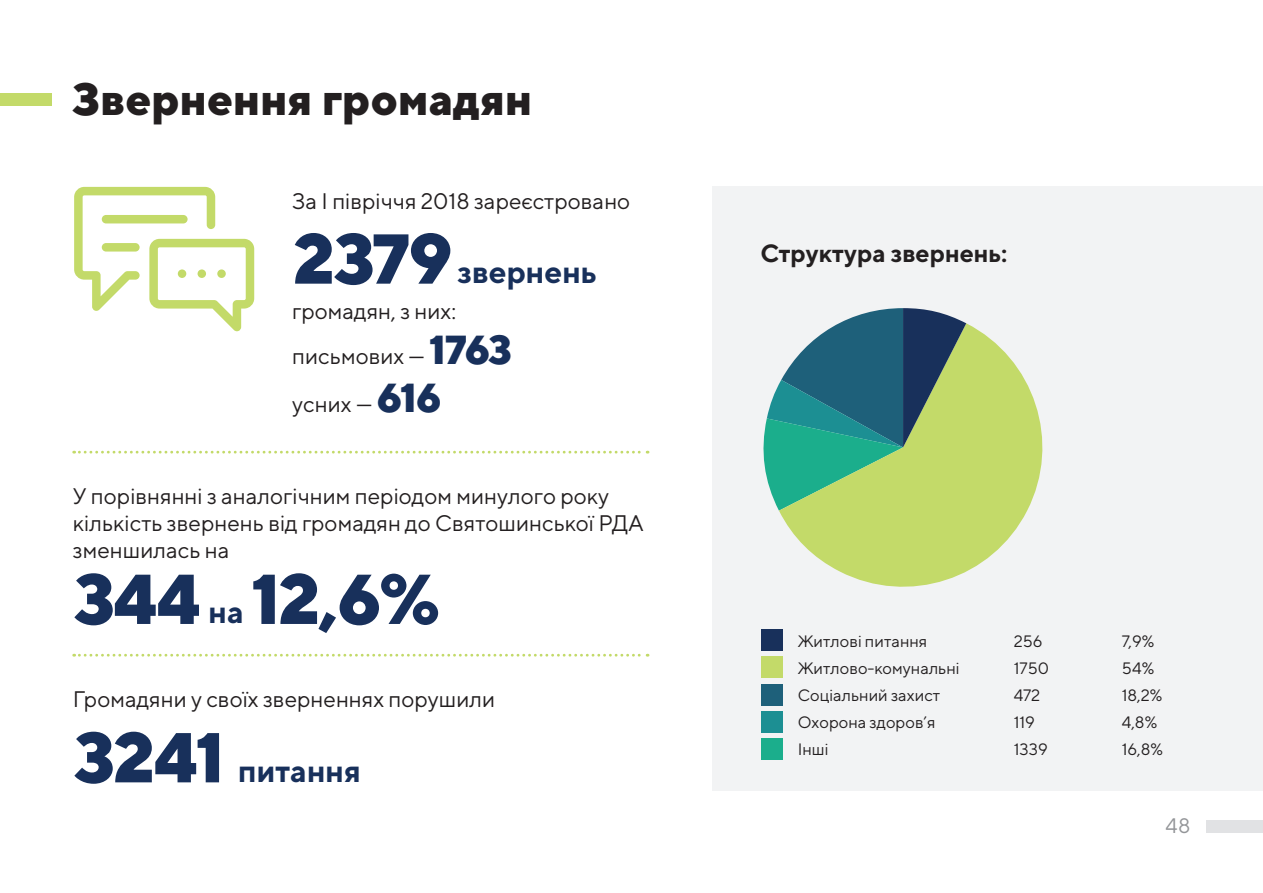
<style>
.page{position:relative;width:1263px;height:893px;background:#fff}
.page>*{position:absolute;margin:0;border:0;box-sizing:border-box;transform-origin:0 0}
.t1{font:800 70.35px "TT Norms";letter-spacing:-.03em;color:#18305b}
.t2{font:800 45px "TT Norms";color:#231f20}
.t3{font:700 31.35px "TT Norms";color:#18305b}
.t4{font:700 24.9px "TT Norms";color:#231f20}
.t5{font:22.5px/27px "TT Norms";color:#231f20}
.t6{font:21px "TT Norms";color:#939598}
.t7{font:16.5px "TT Norms";color:#231f20}
.s1{font-weight:800;font-size:40.5px;color:#18305b}
</style>
<div class="page">
<div style="left:1206px;top:820px;width:57px;height:12px;background:#e1e2e4"></div>
<div style="left:0;top:94px;width:52px;height:12px;background:#c3da69"></div>
<div style="left:712px;top:187px;width:551px;height:604px;background:#f2f3f4"></div>
<svg style="left:74px;top:187px;width:180px;height:144px"></svg>
<div style="left:198px;top:269px;width:8px;height:9px;background:#c3da69;border-radius:50%"></div>
<div style="left:102px;top:215px;width:86px;height:8px;background:#c3da69;border-radius:4px"></div>
<div style="left:102px;top:243px;width:38px;height:9px;background:#c3da69;border-radius:4px"></div>
<div style="left:178px;top:269px;width:8px;height:9px;background:#c3da69;border-radius:50%"></div>
<div style="left:217px;top:269px;width:9px;height:9px;background:#c3da69;border-radius:50%"></div>
<svg style="left:74px;top:451px;width:574px;height:3px"></svg>
<svg style="left:74px;top:654px;width:574px;height:3px"></svg>
<svg style="left:779px;top:323px;width:264px;height:264px;fill:#c3da69"></svg>
<svg style="left:763px;top:308px;width:203px;height:203px;background:#669f85"></svg>
<div style="left:761px;top:657px;width:22px;height:21px;background:#c3da69"></div>
<div style="left:761px;top:739px;width:22px;height:21px;background:#1bae8c"></div>
<div style="left:761px;top:711px;width:22px;height:22px;background:#1c8f93"></div>
<div style="left:761px;top:684px;width:22px;height:21px;background:#1e607a"></div>
<div style="left:761px;top:629px;width:22px;height:22px;background:#18305b"></div>
<p class="t2" style="left:72px;top:71px;width:461px">Звернення громадян</p>
<p class="t5" style="left:292px;top:187px;width:340px">За І півріччя 2018 зареєстровано</p>
<p class="t1" style="left:293px;top:214px;width:162px">2379</p>
<p class="t3" style="left:458px;top:252px;width:141px">звернень</p>
<p class="t5" style="left:292px;top:297px;width:165px">громадян, з них:</p>
<p class="t5" style="left:292px;top:342px;width:221px">письмових — <span class="s1">1763</span></p>
<p class="t5" style="left:292px;top:390px;width:151px">усних — <span class="s1">616</span></p>
<p class="t5" style="left:73px;top:482px;width:572px">У порівнянні з аналогічним періодом минулого року кількість звернень від громадян до Святошинської РДА зменшилась на</p>
<p class="t1" style="left:74px;top:554px;width:128px">344</p>
<p class="t3" style="left:208px;top:592px;width:37px">на</p>
<p class="t1" style="left:251px;top:554px;width:190px">12,6%</p>
<p class="t5" style="left:73px;top:685px;width:424px">Громадяни у своїх зверненнях порушили</p>
<p class="t1" style="left:74px;top:712px;width:153px">3241</p>
<p class="t3" style="left:238px;top:751px;width:124px">питання</p>
<p class="t4" style="left:760px;top:237px;width:248px">Структура звернень:</p>
<p class="t7" style="left:798px;top:631px;width:131px">Житлові питання</p>
<p class="t7" style="left:1014px;top:631px;width:30px">256</p>
<p class="t7" style="left:1122px;top:631px;width:34px">7,9%</p>
<p class="t7" style="left:798px;top:658px;width:164px">Житлово-комунальні</p>
<p class="t7" style="left:1014px;top:658px;width:37px">1750</p>
<p class="t7" style="left:1122px;top:658px;width:34px">54%</p>
<p class="t7" style="left:798px;top:685px;width:144px">Соціальний захист</p>
<p class="t7" style="left:1014px;top:685px;width:28px">472</p>
<p class="t7" style="left:1122px;top:685px;width:42px">18,2%</p>
<p class="t7" style="left:798px;top:712px;width:139px">Охорона здоров’я</p>
<p class="t7" style="left:1014px;top:712px;width:23px">119</p>
<p class="t7" style="left:1122px;top:712px;width:37px">4,8%</p>
<p class="t7" style="left:798px;top:739px;width:32px">Інші</p>
<p class="t7" style="left:1014px;top:739px;width:35px">1339</p>
<p class="t7" style="left:1122px;top:739px;width:43px">16,8%</p>
<p class="t6" style="left:1165px;top:813px;width:27px">48</p>
</div>
